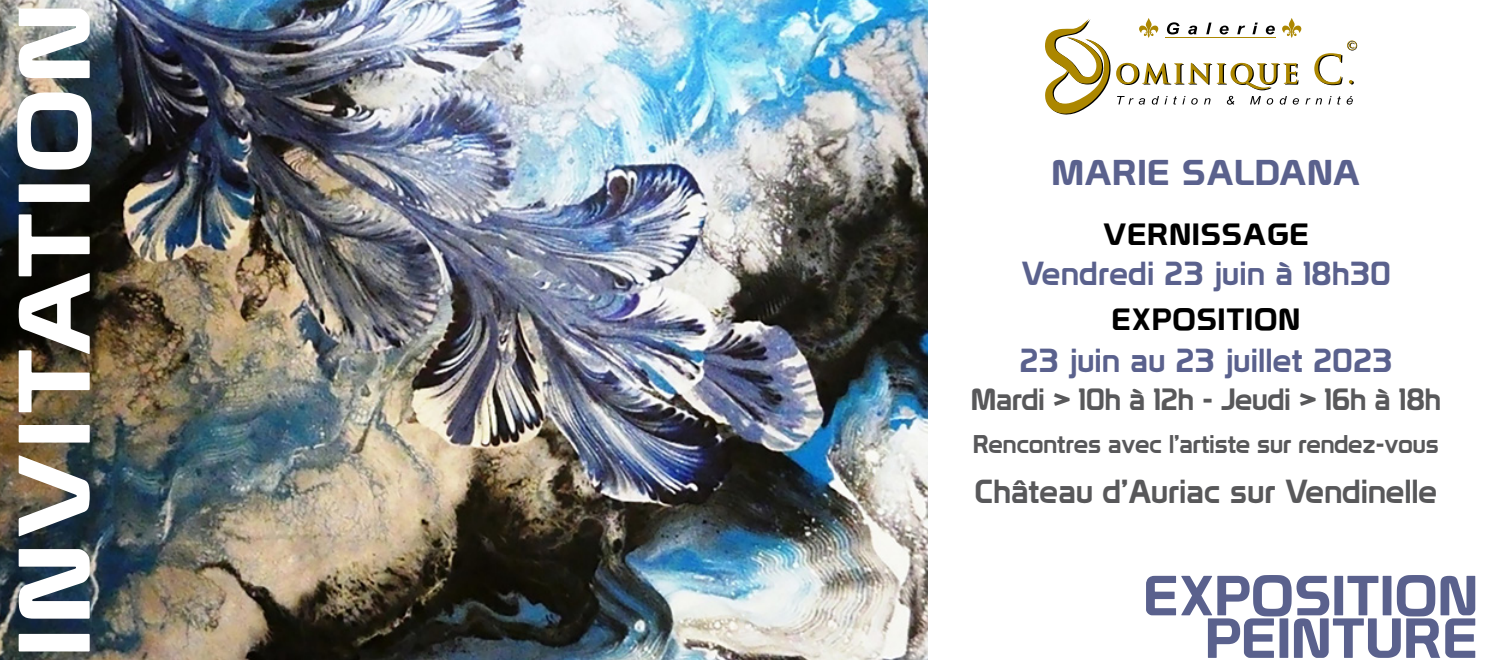
<style>
.page{position:relative;width:1489px;height:660px;background:#fff}
.page>*{position:absolute;margin:0;border:0;box-sizing:border-box;transform-origin:0 0}
.Style_de_paragraphe{font:99px "Prototype";letter-spacing:.045em;color:#fff;scale:1.22 1}
.Style_de_paragraphe-2{font:55px "Prototype";letter-spacing:.01em;color:#5a618d;scale:1.1 1}
.Style_de_paragraphe-3{font:35px "Prototype";letter-spacing:.02em;color:#5a618d;scale:1.1 1}
.Style_de_paragraphe-4{font:32.5px "Prototype";letter-spacing:.02em;color:#5a618d}
.Style_de_paragraphe-5{font:32.5px "Prototype";letter-spacing:.01em;color:#58585a}
.Style_de_paragraphe-6{font:30px "Prototype";color:#58585a}
.Style_de_paragraphe-7{font:30px "Prototype";letter-spacing:.03em;color:#000;scale:1.1 1}
.Style_de_paragraphe-8{font:25px "Prototype";color:#58585a}
</style>
<div class="page">
<svg style="left:1045px;top:18px;width:311px;height:97px"></svg>
<img style="left:0;top:0;width:927px;height:659px">
<p class="Style_de_paragraphe" style="left:-5px;top:656px;width:536px;rotate:-90deg">INVITATION</p>
<p class="Style_de_paragraphe-3" style="left:1051px;top:151px;width:282px">MARIE SALDANA</p>
<p class="Style_de_paragraphe-7" style="left:1102px;top:216px;width:189px">VERNISSAGE</p>
<p class="Style_de_paragraphe-4" style="left:1021px;top:253px;width:371px">Vendredi 23 juin à 18h30</p>
<p class="Style_de_paragraphe-7" style="left:1111px;top:301px;width:173px">EXPOSITION</p>
<p class="Style_de_paragraphe-4" style="left:1019px;top:341px;width:374px">23 juin au 23 juillet 2023</p>
<p class="Style_de_paragraphe-6" style="left:971px;top:381px;width:471px">Mardi &gt; 10h à 12h - Jeudi &gt; 16h à 18h</p>
<p class="Style_de_paragraphe-8" style="left:972px;top:429px;width:467px">Rencontres avec l’artiste sur rendez-vous</p>
<p class="Style_de_paragraphe-5" style="left:974px;top:471px;width:464px">Château d’Auriac sur Vendinelle</p>
<p class="Style_de_paragraphe-2" style="left:1143px;top:562px;width:305px">EXPOSITION</p>
<p class="Style_de_paragraphe-2" style="left:1205px;top:605px;width:249px">PEINTURE</p>
</div>
